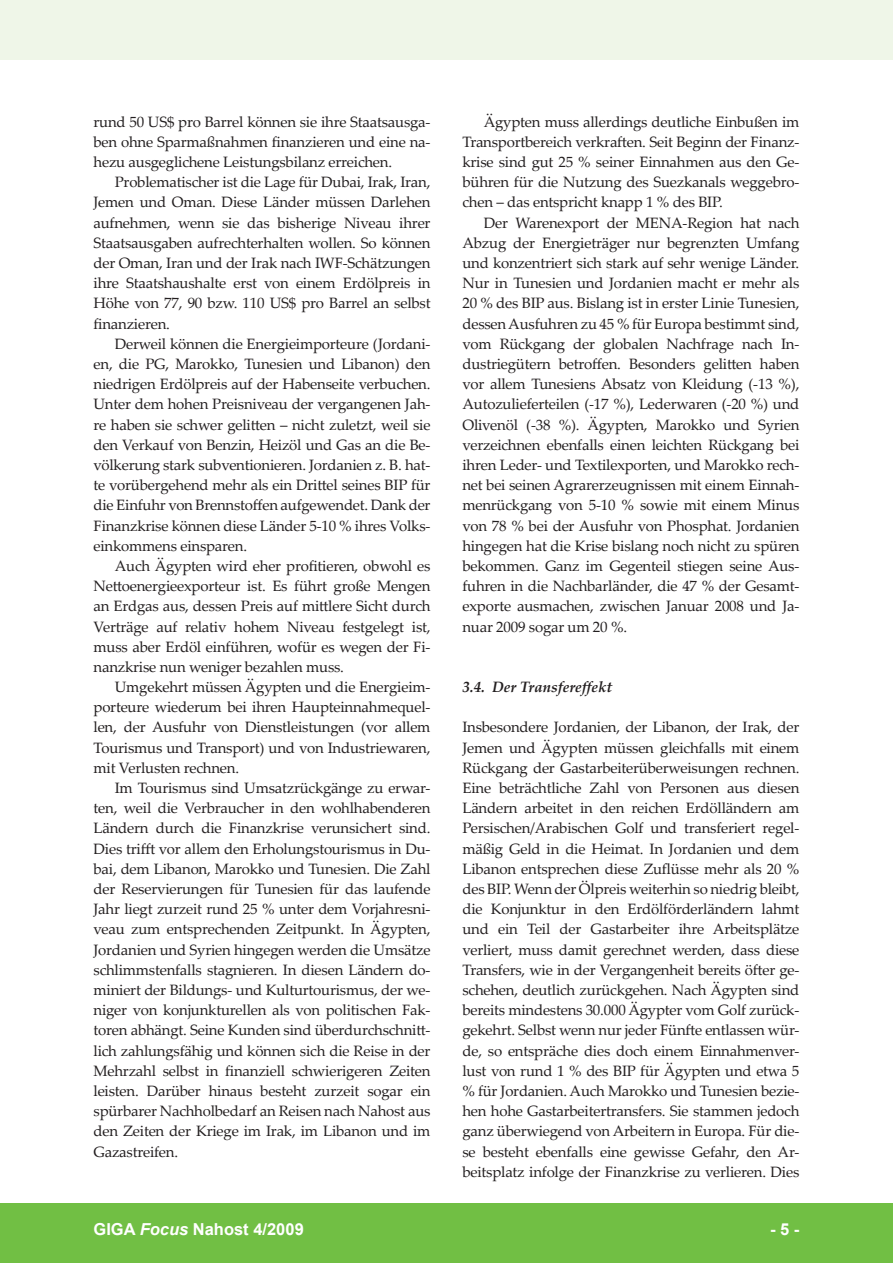
<style>
.page{position:relative;width:893px;height:1263px;background:#fff}
.page>*{position:absolute;margin:0;border:0;box-sizing:border-box;transform-origin:0 0}
.t1{font:700 16.5px "Arial";color:#fff}
.foc__text_fliesstext{font:15px/20.2px "Palatino Linotype";letter-spacing:-.015em;color:#231f20;text-align:justify}
.foc__text_1__absatz{font:15px/20.2px "Palatino Linotype";letter-spacing:-.015em;color:#231f20;text-align:justify}
.foc__text_ueberschri{font:italic 700 15px "Palatino Linotype";color:#231f20}
.s1{font-style:italic}
</style>
<div class="page">
<div style="left:0;top:1203px;width:893px;height:60px;background:#71bf44"></div>
<div style="left:0;top:0;width:893px;height:60px;background:#eff6e8"></div>
<p class="foc__text_1__absatz" style="left:94px;top:111px;width:338px">rund 50 US$ pro Barrel können sie ihre Staatsausga&shy;ben ohne Sparmaßnahmen finanzieren und eine na&shy;hezu ausgeglichene Leistungsbilanz erreichen.</p>
<p class="foc__text_fliesstext" style="left:94px;top:171px;width:338px;text-indent:21px">Problematischer ist die Lage für Dubai, Irak, Iran, Jemen und Oman. Diese Länder müssen Darlehen aufnehmen, wenn sie das bisherige Niveau ihrer Staatsausgaben aufrechterhalten wollen. So können der Oman, Iran und der Irak nach IWF-Schätzungen ihre Staatshaushalte erst von einem Erdölpreis in Höhe von 77, 90 bzw. 110 US$ pro Barrel an selbst finanzieren.</p>
<p class="foc__text_fliesstext" style="left:94px;top:333px;width:339px;text-indent:21px">Derweil können die Energieimporteure (Jordani&shy;en, die PG, Marokko, Tunesien und Libanon) den niedrigen Erdölpreis auf der Habenseite verbuchen.<br>Unter dem hohen Preisniveau der vergangenen Jah&shy;re haben sie schwer gelitten – nicht zuletzt, weil sie den Verkauf von Benzin, Heizöl und Gas an die Be&shy;völkerung stark subventionieren. Jordanien z. B. hat&shy;te vorübergehend mehr als ein Drittel seines BIP für die Einfuhr von Brennstoffen aufgewendet. Dank der Finanzkrise können diese Länder 5-10 % ihres Volks&shy;einkommens einsparen.</p>
<p class="foc__text_fliesstext" style="left:94px;top:555px;width:339px;text-indent:21px">Auch Ägypten wird eher profitieren, obwohl es Nettoenergieexporteur ist. Es führt große Mengen an Erdgas aus, dessen Preis auf mittlere Sicht durch Verträge auf relativ hohem Niveau festgelegt ist, muss aber Erdöl einführen, wofür es wegen der Fi&shy;nanzkrise nun weniger bezahlen muss.</p>
<p class="foc__text_fliesstext" style="left:94px;top:676px;width:338px;text-indent:21px">Umgekehrt müssen Ägypten und die Energieim&shy;porteure wiederum bei ihren Haupteinnahmequel&shy;len, der Ausfuhr von Dienstleistungen (vor allem Tourismus und Transport) und von Industriewaren, mit Verlusten rechnen.</p>
<p class="foc__text_fliesstext" style="left:94px;top:777px;width:339px;text-indent:21px">Im Tourismus sind Umsatzrückgänge zu erwar&shy;ten, weil die Verbraucher in den wohlhabenderen Ländern durch die Finanzkrise verunsichert sind.<br>Dies trifft vor allem den Erholungstourismus in Du&shy;bai, dem Libanon, Marokko und Tunesien. Die Zahl der Reservierungen für Tunesien für das laufende Jahr liegt zurzeit rund 25 % unter dem Vorjahresni&shy;veau zum entsprechenden Zeitpunkt. In Ägypten, Jordanien und Syrien hingegen werden die Umsätze schlimmstenfalls stagnieren. In diesen Ländern do&shy;miniert der Bildungs- und Kulturtourismus, der we&shy;niger von konjunkturellen als von politischen Fak&shy;toren abhängt. Seine Kunden sind überdurchschnitt&shy;lich zahlungsfähig und können sich die Reise in der Mehrzahl selbst in finanziell schwierigeren Zeiten leisten. Darüber hinaus besteht zurzeit sogar ein spürbarer Nachholbedarf an Reisen nach Nahost aus den Zeiten der Kriege im Irak, im Libanon und im Gazastreifen.</p>
<p class="foc__text_fliesstext" style="left:462px;top:111px;width:338px;text-indent:21px">Ägypten muss allerdings deutliche Einbußen im Transportbereich verkraften. Seit Beginn der Finanz&shy;krise sind gut 25 % seiner Einnahmen aus den Ge&shy;bühren für die Nutzung des Suezkanals weggebro&shy;chen – das entspricht knapp 1 % des BIP.</p>
<p class="foc__text_fliesstext" style="left:462px;top:212px;width:339px;text-indent:21px">Der Warenexport der MENA-Region hat nach Abzug der Energieträger nur begrenzten Umfang und konzentriert sich stark auf sehr wenige Länder.<br>Nur in Tunesien und Jordanien macht er mehr als 20 % des BIP aus. Bislang ist in erster Linie Tunesien, dessen Ausfuhren zu 45 % für Europa bestimmt sind, vom Rückgang der globalen Nachfrage nach In&shy;dustriegütern betroffen. Besonders gelitten haben vor allem Tunesiens Absatz von Kleidung (-13 %), Autozulieferteilen (-17 %), Lederwaren (-20 %) und Olivenöl (-38 %). Ägypten, Marokko und Syrien verzeichnen ebenfalls einen leichten Rückgang bei ihren Leder- und Textilexporten, und Marokko rech&shy;net bei seinen Agrarerzeugnissen mit einem Einnah&shy;menrückgang von 5-10 % sowie mit einem Minus von 78 % bei der Ausfuhr von Phosphat. Jordanien hingegen hat die Krise bislang noch nicht zu spüren bekommen. Ganz im Gegenteil stiegen seine Aus&shy;fuhren in die Nachbarländer, die 47 % der Gesamt&shy;exporte ausmachen, zwischen Januar 2008 und Ja&shy;nuar 2009 sogar um 20 %.</p>
<p class="foc__text_ueberschri" style="left:462px;top:676px;width:151px">3.4. Der Transfereffekt</p>
<p class="foc__text_1__absatz" style="left:462px;top:717px;width:339px">Insbesondere Jordanien, der Libanon, der Irak, der Jemen und Ägypten müssen gleichfalls mit einem Rückgang der Gastarbeiterüberweisungen rechnen.<br>Eine beträchtliche Zahl von Personen aus diesen Ländern arbeitet in den reichen Erdölländern am Persischen/Arabischen Golf und transferiert regel&shy;mäßig Geld in die Heimat. In Jordanien und dem Libanon entsprechen diese Zuflüsse mehr als 20 % des BIP. Wenn der Ölpreis weiterhin so niedrig bleibt, die Konjunktur in den Erdölförderländern lahmt und ein Teil der Gastarbeiter ihre Arbeitsplätze verliert, muss damit gerechnet werden, dass diese Transfers, wie in der Vergangenheit bereits öfter ge&shy;schehen, deutlich zurückgehen. Nach Ägypten sind bereits mindestens 30.000 Ägypter vom Golf zurück&shy;gekehrt. Selbst wenn nur jeder Fünfte entlassen wür&shy;de, so entspräche dies doch einem Einnahmenver&shy;lust von rund 1 % des BIP für Ägypten und etwa 5 % für Jordanien. Auch Marokko und Tunesien bezie&shy;hen hohe Gastarbeitertransfers. Sie stammen jedoch ganz überwiegend von Arbeitern in Europa. Für die&shy;se besteht ebenfalls eine gewisse Gefahr, den Ar&shy;beitsplatz infolge der Finanzkrise zu verlieren. Dies</p>
<p class="t1" style="left:94px;top:1218px;width:212px">GIGA <span class="s1">Focus</span> Nahost 4/2009</p>
<p class="t1" style="left:770px;top:1218px;width:31px">- -</p>
</div>
